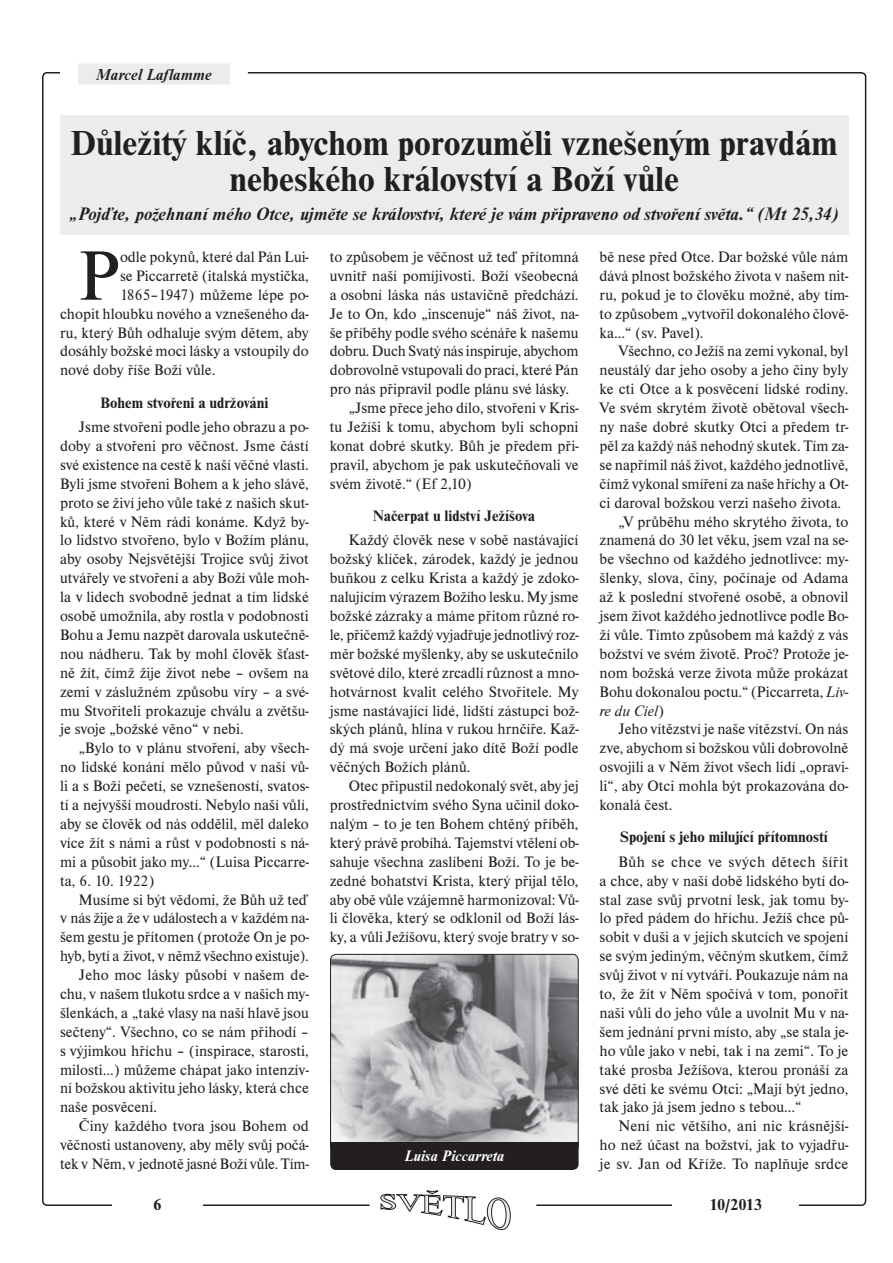
<style>
.page{position:relative;width:893px;height:1263px;background:#fff}
.page>*{position:absolute;margin:0;border:0;box-sizing:border-box;transform-origin:0 0}
.t1{font:72.45px "Nimbus Rom DEE";color:#231f20}
.t2{font:700 36px/36px "Nimbus Rom DEE";color:#231f20;text-align:center}
.t3{font:italic 700 18.75px "Nimbus Rom DEE";color:#231f20}
.t4{font:italic 700 16.5px "Nimbus Rom DEE";color:#231f20}
.t5{font:700 16.5px "Nimbus Rom DEE";letter-spacing:-.03em;color:#231f20}
.t6{font:15.75px/18.9px "Nimbus Rom DEE";color:#231f20;text-align:justify}
.t7{font:700 15.75px "Nimbus Rom DEE";color:#231f20}
.t8{font:italic 700 15.75px "Nimbus Rom DEE";letter-spacing:-.005em;color:#fff}
.t9{font:italic 15.75px "Nimbus Rom DEE";color:#231f20}
.s1{font-style:italic}
.s2{font-style:normal}
</style>
<div class="page">
<svg style="left:380px;top:1190px;width:131px;height:41px"></svg>
<div style="left:78px;top:64px;width:152px;height:21px;background:#ebecec"></div>
<div style="left:60px;top:115px;width:788px;height:120px;background:#ebecec"></div>
<img style="left:331px;top:954px;width:247px;height:188px">
<div style="left:330px;top:954px;width:248px;height:199px;border:1px solid #231f20;border-radius:6px"></div>
<div style="left:330px;top:1142px;width:248px;height:28px;background:#231f20"></div>
<p class="t4" style="left:96px;top:68px;width:117px">Marcel Laflamme</p>
<h2 class="t2" style="left:71px;top:128px;width:768px">Důležitý klíč, abychom porozuměli vznešeným pravdám nebeského království a Boží vůle</h2>
<p class="t3" style="left:70px;top:206px;width:770px">„Pojďte, požehnaní mého Otce, ujměte se království, které je vám připraveno od stvoření světa.“ (Mt 25,34)</p>
<h1 class="t1" style="left:79px;top:247px;width:43px">P</h1>
<p class="t6" style="left:120px;top:249px;width:190px">odle pokynů, které dal Pán Lui-</p>
<p class="t6" style="left:120px;top:267px;width:190px">se Piccarretě (italská mystička,</p>
<p class="t6" style="left:120px;top:286px;width:190px">1865–1947) můžeme lépe po-</p>
<p class="t6" style="left:60px;top:305px;width:250px">chopit hloubku nového a vznešeného da-</p>
<p class="t6" style="left:60px;top:324px;width:250px">ru, který Bůh odhaluje svým dětem, aby</p>
<p class="t6" style="left:60px;top:343px;width:250px">dosáhly božské moci lásky a vstoupily do</p>
<p class="t6" style="left:60px;top:362px;width:157px">nové doby říše Boží vůle.</p>
<p class="t7" style="left:100px;top:396px;width:169px">Bohem stvořeni a udržováni</p>
<p class="t6" style="left:60px;top:419px;width:250px;text-indent:19px">Jsme stvořeni podle jeho obrazu a po&shy;doby a stvořeni pro věčnost. Jsme částí své existence na cestě k naší věčné vlasti.<br>Byli jsme stvořeni Bohem a k jeho slávě, proto se živí jeho vůle také z našich skut&shy;ků, které v Něm rádi konáme. Když by&shy;lo lidstvo stvořeno, bylo v Božím plánu, aby osoby Nejsvětější Trojice svůj život utvářely ve stvoření a aby Boží vůle moh&shy;la v lidech svobodně jednat a tím lidské osobě umožnila, aby rostla v podobnosti Bohu a Jemu nazpět darovala uskutečně&shy;nou nádheru. Tak by mohl člověk šťast&shy;ně žít, čímž žije život nebe – ovšem na zemi v záslužném způsobu víry – a své&shy;mu Stvořiteli prokazuje chválu a zvětšu&shy;je svoje „božské věno“ v nebi.</p>
<p class="t6" style="left:60px;top:740px;width:250px;text-indent:19px">„Bylo to v plánu stvoření, aby všech&shy;no lidské konání mělo původ v naší vů&shy;li a s Boží pečetí, se vznešeností, svatos&shy;tí a nejvyšší moudrostí. Nebylo naší vůlí, aby se člověk od nás oddělil, měl daleko více žít s námi a růst v podobnosti s ná&shy;mi a působit jako my...“ (Luisa Piccarre&shy;ta, 6. 10. 1922)</p>
<p class="t6" style="left:79px;top:891px;width:231px">Musíme si být vědomi, že Bůh už teď</p>
<p class="t6" style="left:60px;top:910px;width:250px">v nás žije a že v událostech a v každém na-</p>
<p class="t6" style="left:60px;top:929px;width:250px">šem gestu je přítomen (protože On je po-</p>
<p class="t6" style="left:60px;top:948px;width:250px">hyb, bytí a život, v němž všechno existuje).</p>
<p class="t6" style="left:79px;top:967px;width:231px">Jeho moc lásky působí v našem de-</p>
<p class="t6" style="left:60px;top:986px;width:250px">chu, v našem tlukotu srdce a v našich my-</p>
<p class="t6" style="left:60px;top:1005px;width:250px">šlenkách, a „také vlasy na naší hlavě jsou</p>
<p class="t6" style="left:60px;top:1023px;width:250px">sečteny“. Všechno, co se nám přihodí –</p>
<p class="t6" style="left:60px;top:1042px;width:250px">s výjimkou hříchu – (inspirace, starosti,</p>
<p class="t6" style="left:60px;top:1061px;width:250px">milosti...) můžeme chápat jako intenzív-</p>
<p class="t6" style="left:60px;top:1080px;width:250px">ní božskou aktivitu jeho lásky, která chce</p>
<p class="t6" style="left:60px;top:1099px;width:99px">naše posvěcení.</p>
<p class="t6" style="left:79px;top:1118px;width:231px">Činy každého tvora jsou Bohem od</p>
<p class="t6" style="left:60px;top:1137px;width:250px">věčnosti ustanoveny, aby měly svůj počá-</p>
<p class="t6" style="left:60px;top:1156px;width:250px">tek v Něm, v jednotě jasné Boží vůle. Tím-</p>
<p class="t6" style="left:330px;top:249px;width:250px">to způsobem je věčnost už teď přítomná</p>
<p class="t6" style="left:330px;top:267px;width:250px">uvnitř naší pomíjivosti. Boží všeobecná</p>
<p class="t6" style="left:330px;top:286px;width:250px">a osobní láska nás ustavičně předchází.</p>
<p class="t6" style="left:330px;top:305px;width:250px">Je to On, kdo „inscenuje“ náš život, na-</p>
<p class="t6" style="left:330px;top:324px;width:250px">še příběhy podle svého scénáře k našemu</p>
<p class="t6" style="left:330px;top:343px;width:250px">dobru. Duch Svatý nás inspiruje, abychom</p>
<p class="t6" style="left:330px;top:362px;width:250px">dobrovolně vstupovali do prací, které Pán</p>
<p class="t6" style="left:330px;top:381px;width:241px">pro nás připravil podle plánu své lásky.</p>
<p class="t6" style="left:349px;top:400px;width:231px">„Jsme přece jeho dílo, stvořeni v Kris-</p>
<p class="t6" style="left:330px;top:419px;width:250px">tu Ježíši k tomu, abychom byli schopni</p>
<p class="t6" style="left:330px;top:438px;width:250px">konat dobré skutky. Bůh je předem při-</p>
<p class="t6" style="left:330px;top:456px;width:250px">pravil, abychom je pak uskutečňovali ve</p>
<p class="t6" style="left:330px;top:475px;width:143px">svém životě.“ (Ef 2,10)</p>
<p class="t7" style="left:373px;top:510px;width:163px">Načerpat u lidství Ježíšova</p>
<p class="t6" style="left:330px;top:532px;width:250px;text-indent:19px">Každý člověk nese v sobě nastávající božský klíček, zárodek, každý je jednou buňkou z celku Krista a každý je zdoko&shy;nalujícím výrazem Božího lesku. My jsme božské zázraky a máme přitom různé ro&shy;le, přičemž každý vyjadřuje jednotlivý roz&shy;měr božské myšlenky, aby se uskutečnilo světové dílo, které zrcadlí různost a mno&shy;hotvárnost kvalit celého Stvořitele. My jsme nastávající lidé, lidští zástupci bož&shy;ských plánů, hlína v rukou hrnčíře. Kaž&shy;dý má svoje určení jako dítě Boží podle věčných Božích plánů.</p>
<p class="t6" style="left:330px;top:778px;width:250px;text-indent:19px">Otec připustil nedokonalý svět, aby jej prostřednictvím svého Syna učinil doko&shy;nalým – to je ten Bohem chtěný příběh, který právě probíhá. Tajemství vtělení ob&shy;sahuje všechna zaslíbení Boží. To je be&shy;zedné bohatství Krista, který přijal tělo, aby obě vůle vzájemně harmonizoval: Vů&shy;li člověka, který se odklonil od Boží lás&shy;ky, a vůli Ježíšovu, který svoje bratry v so-</p>
<p class="t8" style="left:404px;top:1150px;width:101px">Luisa Piccarreta</p>
<p class="t6" style="left:599px;top:249px;width:250px">bě nese před Otce. Dar božské vůle nám dává plnost božského života v našem nit&shy;ru, pokud je to člověku možné, aby tím&shy;to způsobem „vytvořil dokonalého člově&shy;ka...“ (sv. Pavel).</p>
<p class="t6" style="left:618px;top:343px;width:231px">Všechno, co Ježíš na zemi vykonal, byl</p>
<p class="t6" style="left:599px;top:362px;width:250px">neustálý dar jeho osoby a jeho činy byly</p>
<p class="t6" style="left:599px;top:381px;width:250px">ke cti Otce a k posvěcení lidské rodiny.</p>
<p class="t6" style="left:599px;top:400px;width:250px">Ve svém skrytém životě obětoval všech-</p>
<p class="t6" style="left:599px;top:419px;width:250px">ny naše dobré skutky Otci a předem tr-</p>
<p class="t6" style="left:599px;top:438px;width:250px">pěl za každý náš nehodný skutek. Tím za-</p>
<p class="t6" style="left:599px;top:456px;width:250px">se napřímil náš život, každého jednotlivě,</p>
<p class="t6" style="left:599px;top:475px;width:250px">čímž vykonal smíření za naše hříchy a Ot-</p>
<p class="t6" style="left:599px;top:494px;width:243px">ci daroval božskou verzi našeho života.</p>
<p class="t6" style="left:618px;top:513px;width:231px">„V průběhu mého skrytého života, to</p>
<p class="t6" style="left:599px;top:532px;width:250px">znamená do 30 let věku, jsem vzal na se-</p>
<p class="t6" style="left:599px;top:551px;width:250px">be všechno od každého jednotlivce: my-</p>
<p class="t6" style="left:599px;top:570px;width:250px">šlenky, slova, činy, počínaje od Adama</p>
<p class="t6" style="left:599px;top:589px;width:250px">až k poslední stvořené osobě, a obnovil</p>
<p class="t6" style="left:599px;top:608px;width:250px">jsem život každého jednotlivce podle Bo-</p>
<p class="t6" style="left:599px;top:627px;width:250px">ží vůle. Tímto způsobem má každý z vás</p>
<p class="t6" style="left:599px;top:645px;width:250px">božství ve svém životě. Proč? Protože je-</p>
<p class="t6" style="left:599px;top:664px;width:250px">nom božská verze života může prokázat</p>
<p class="t6" style="left:599px;top:683px;width:250px">Bohu dokonalou poctu.“ (Piccarreta, <span class="s1">Liv-</span></p>
<p class="t9" style="left:599px;top:704px;width:66px">re du Ciel<span class="s2">)</span></p>
<p class="t6" style="left:618px;top:721px;width:231px">Jeho vítězství je naše vítězství. On nás</p>
<p class="t6" style="left:599px;top:740px;width:250px">zve, abychom si božskou vůli dobrovolně</p>
<p class="t6" style="left:599px;top:759px;width:250px">osvojili a v Něm život všech lidí „opravi-</p>
<p class="t6" style="left:599px;top:778px;width:250px">li“, aby Otci mohla být prokazována do-</p>
<p class="t6" style="left:599px;top:797px;width:74px">konalá čest.</p>
<p class="t7" style="left:620px;top:831px;width:209px">Spojení s jeho milující přítomností</p>
<p class="t6" style="left:599px;top:853px;width:250px;text-indent:19px">Bůh se chce ve svých dětech šířit a chce, aby v naší době lidského bytí do&shy;stal zase svůj prvotní lesk, jak tomu by&shy;lo před pádem do hříchu. Ježíš chce pů&shy;sobit v duši a v jejích skutcích ve spojení se svým jediným, věčným skutkem, čímž svůj život v ní vytváří. Poukazuje nám na to, že žít v Něm spočívá v tom, ponořit naši vůli do jeho vůle a uvolnit Mu v na&shy;šem jednání první místo, aby „se stala je&shy;ho vůle jako v nebi, tak i na zemi“. To je také prosba Ježíšova, kterou pronáší za své děti ke svému Otci: „Mají být jedno, tak jako já jsem jedno s tebou...“</p>
<p class="t6" style="left:599px;top:1118px;width:250px;text-indent:19px">Není nic většího, ani nic krásnější&shy;ho než účast na božství, jak to vyjadřu&shy;je sv. Jan od Kříže. To naplňuje srdce</p>
<p class="t5" style="left:153px;top:1198px;width:10px">6</p>
<p class="t5" style="left:709px;top:1198px;width:54px">10/2013</p>
</div>
